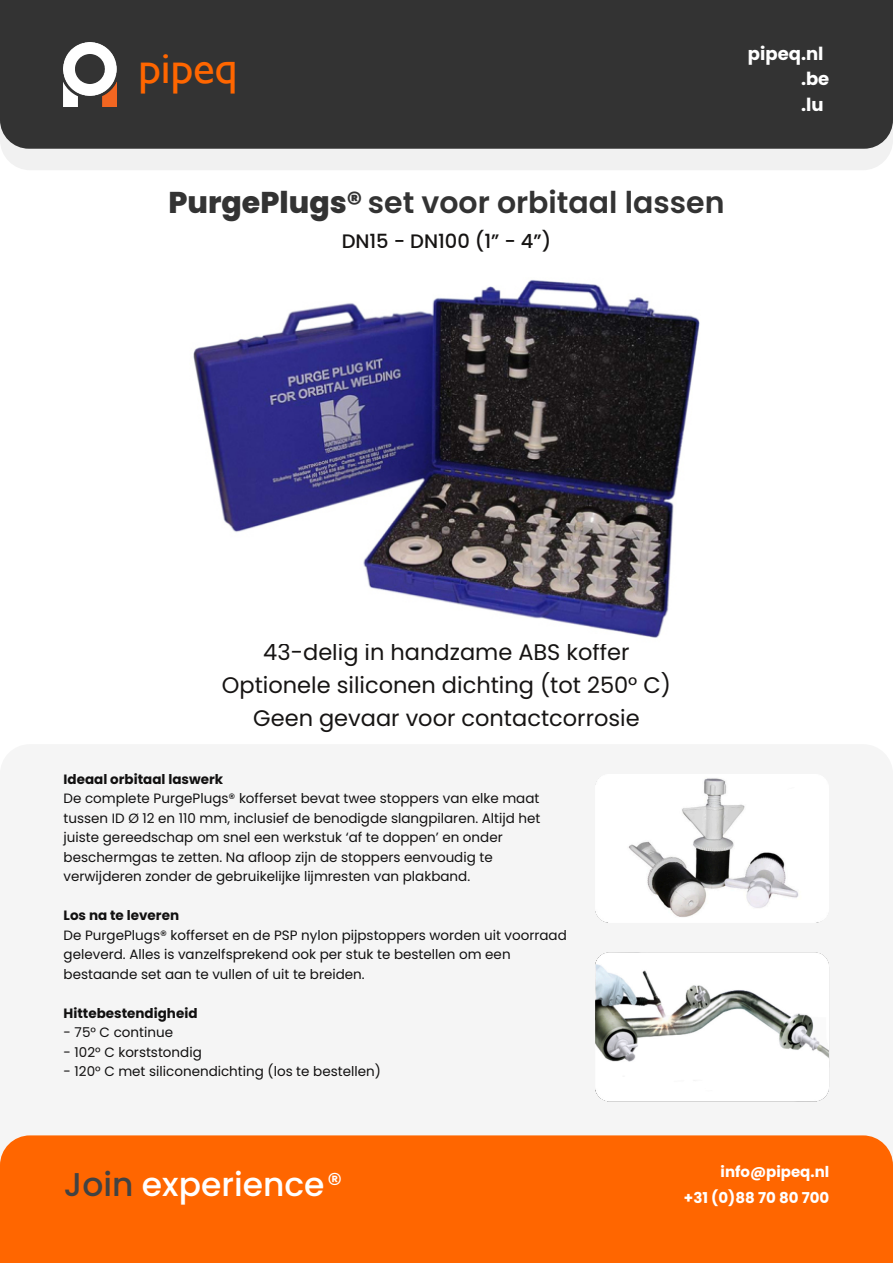
<style>
.page{position:relative;width:893px;height:1263px;background:#fff}
.page>*{position:absolute;margin:0;border:0;box-sizing:border-box;transform-origin:0 0}
.t1{font:45px "Gill Sans";color:#f60}
.t2{font:500 33px "Poppins";color:#fff}
.t3{font:600 30px "Poppins";color:#333}
.t4{font:22.5px/33px "Poppins";color:#161413;text-align:center}
.t5{font:500 19.5px "Poppins";color:#161413}
.t6{font:700 18px "Poppins";color:#fff}
.t7{font:700 15px "Poppins";color:#fff}
.t8{font:13.5px/19.5px "Poppins";color:#111010}
.t9{font:700 13.5px "Poppins";color:#111010}
.s1{color:#333}
.s2{font-weight:800}
.s3{color:#424242}
.s4{font-weight:400;font-size:30px}
</style>
<div class="page">
<div style="left:0;top:744px;width:893px;height:519px;background:#f5f5f5;border-radius:30px"></div>
<div style="left:0;top:1135px;width:893px;height:128px;background:#f60;border-radius:30px"></div>
<div style="left:0;top:0;width:893px;height:170px;background:#f1f1f1;border-radius:30px"></div>
<div style="left:0;top:0;width:893px;height:149px;background:#333;border-radius:29px"></div>
<div style="left:0;top:0;width:893px;height:43px;background:#333"></div>
<img style="left:64px;top:43px;width:53px;height:63px">
<img style="left:595px;top:774px;width:234px;height:149px;border-radius:14px">
<img style="left:595px;top:952px;width:234px;height:149px;border-radius:14px">
<img style="left:193px;top:280px;width:507px;height:358px">
<h1 class="t1" style="left:138px;top:52px;width:143px">pipeq<span class="s1">.nl</span></h1>
<h3 class="t6" style="left:748px;top:41px;width:77px">pipeq.nl</h3>
<h3 class="t6" style="left:801px;top:66px;width:30px">.be</h3>
<h3 class="t6" style="left:801px;top:92px;width:24px">.lu</h3>
<h3 class="t3" style="left:168px;top:182px;width:557px"><span class="s2">PurgePlugs®</span> set voor orbitaal lassen</h3>
<h3 class="t5" style="left:342px;top:228px;width:211px">DN15 - DN100 (1” - 4”)</h3>
<h3 class="t4" style="left:222px;top:636px;width:451px">43-delig in handzame ABS koffer<br>Optionele siliconen dichting (tot 250° C)<br>Geen gevaar voor contactcorrosie</h3>
<p class="t9" style="left:64px;top:770px;width:161px">Ideaal orbitaal laswerk</p>
<p class="t8" style="left:64px;top:789px;width:478px">De complete PurgePlugs® kofferset bevat twee stoppers van elke maat tussen ID Ø 12 en 110 mm, inclusief de benodigde slangpilaren. Altijd het juiste gereedschap om snel een werkstuk ‘af te doppen’ en onder beschermgas te zetten. Na afloop zijn de stoppers eenvoudig te verwijderen zonder de gebruikelijke lijmresten van plakband.</p>
<p class="t9" style="left:64px;top:906px;width:117px">Los na te leveren</p>
<p class="t8" style="left:64px;top:925px;width:505px">De PurgePlugs® kofferset en de PSP nylon pijpstoppers worden uit voorraad geleverd. Alles is vanzelfsprekend ook per stuk te bestellen om een bestaande set aan te vullen of uit te breiden.</p>
<p class="t9" style="left:64px;top:1004px;width:135px">Hittebestendigheid</p>
<p class="t8" style="left:64px;top:1023px;width:111px">- 75° C continue</p>
<p class="t8" style="left:64px;top:1042px;width:140px">- 102° C korststondig</p>
<p class="t8" style="left:64px;top:1062px;width:319px">- 120° C met siliconendichting (los te bestellen)</p>
<h2 class="t2" style="left:64px;top:1161px;width:280px"><span class="s3">Join</span> experience<span class="s4">®</span></h2>
<p class="t7" style="left:721px;top:1161px;width:110px">info@pipeq.nl</p>
<p class="t7" style="left:684px;top:1187px;width:147px">+31 (0)88 70 80 700</p>
</div>
